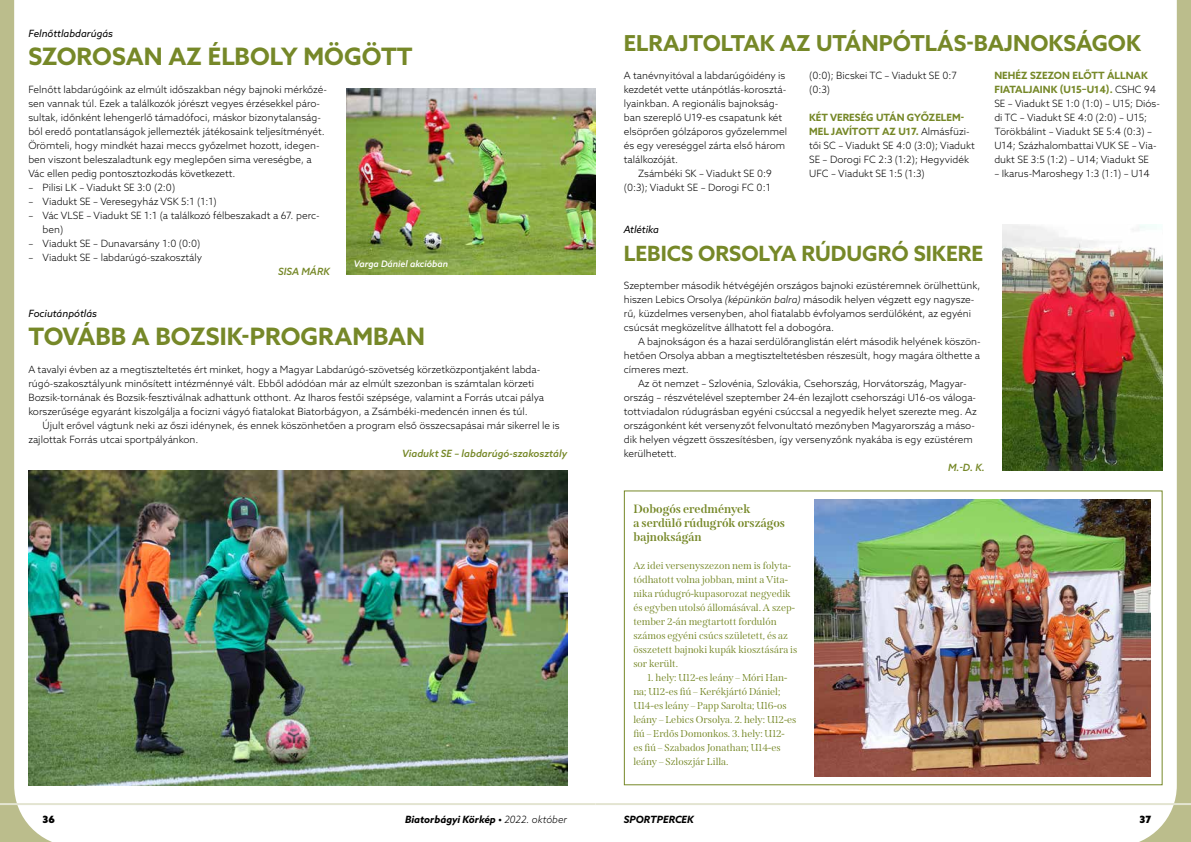
<style>
.page{position:relative;width:1191px;height:842px;background:#fff}
.page>*{position:absolute;margin:0;border:0;box-sizing:border-box;transform-origin:0 0}
.t1{font:700 24px "Azo Sans";color:#768828}
.t2{font:700 22px "Azo Sans";color:#768828}
.t3{font:700 21px "Azo Sans";color:#768828}
.t4{font:700 12px/14px "Span";color:#768828}
.t5{font:300 10px/14px "Azo Sans";color:#000}
.t6{font:10px/14px "Span";color:#768828}
.t7{font:italic 500 10px "Azo Sans";color:#768828}
.t8{font:italic 700 10px "Azo Sans";color:#000}
.t9{font:italic 10px "Azo Sans";color:#000}
.t10{font:900 10px "Azo Sans";color:#000}
.t11{font:italic 500 9px "Azo Sans";color:#fff}
.s1{font-weight:700;color:#768828}
.s2{font-style:italic}
.s3{font-weight:300}
</style>
<div class="page">
<svg style="left:0;top:0;width:76px;height:842px"></svg>
<hr style="left:0;top:803px;width:595px;height:2px;background:#e3e4d1">
<svg style="left:1115px;top:0;width:76px;height:842px"></svg>
<hr style="left:595px;top:803px;width:596px;height:2px;background:#e3e4d1">
<img style="left:347px;top:88px;width:248px;height:187px">
<img style="left:28px;top:471px;width:539px;height:314px">
<img style="left:1002px;top:224px;width:160px;height:247px">
<img style="left:814px;top:500px;width:336px;height:276px">
<p class="t9" style="left:28px;top:27px;width:86px">Felnőttlabdarúgás</p>
<h1 class="t1" style="left:28px;top:40px;width:386px">SZOROSAN AZ ÉLBOLY MÖGÖTT</h1>
<p class="t5" style="left:28px;top:82px;width:300px">Felnőtt labdarúgóink az elmúlt időszakban négy bajnoki mérkőzé&shy;sen vannak túl. Ezek a találkozók jórészt vegyes érzésekkel páro&shy;sultak, időnként lehengerlő támadófoci, máskor bizonytalanság&shy;ból eredő pontatlanságok jellemezték játékosaink teljesítményét.<br>Örömteli, hogy mindkét hazai meccs győzelmet hozott, idegen&shy;ben viszont beleszaladtunk egy meglepően sima vereségbe, a Vác ellen pedig pontosztozkodás következett.</p>
<p class="t5" style="left:28px;top:180px;width:148px">– Pilisi LK – Viadukt SE 3:0 (2:0)</p>
<p class="t5" style="left:28px;top:194px;width:190px">– Viadukt SE – Veresegyház VSK 5:1 (1:1)</p>
<p class="t5" style="left:43px;top:208px;width:279px;text-indent:-14px">– Vác VLSE – Viadukt SE 1:1 (a találkozó félbeszakadt a 67. perc&shy;ben)</p>
<p class="t5" style="left:28px;top:236px;width:174px">– Viadukt SE – Dunavarsány 1:0 (0:0)</p>
<p class="t5" style="left:28px;top:250px;width:175px">– Viadukt SE – labdarúgó-szakosztály</p>
<p class="t7" style="left:278px;top:265px;width:53px">SISA MÁRK</p>
<p class="t11" style="left:354px;top:257px;width:96px">Varga Dániel akcióban</p>
<p class="t9" style="left:28px;top:307px;width:70px">Fociutánpótlás</p>
<h1 class="t1" style="left:28px;top:320px;width:398px">TOVÁBB A BOZSIK-PROGRAMBAN</h1>
<p class="t5" style="left:28px;top:362px;width:517px">A tavalyi évben az a megtiszteltetés ért minket, hogy a Magyar Labdarúgó-szövetség körzetközpontjaként labda&shy;rúgó-szakosztályunk minősített intézménnyé vált. Ebből adódóan már az elmúlt szezonban is számtalan körzeti Bozsik-tornának és Bozsik-fesztiválnak adhattunk otthont. Az Iharos festői szépsége, valamint a Forrás utcai pálya korszerűsége egyaránt kiszolgálja a focizni vágyó fiatalokat Biatorbágyon, a Zsámbéki-medencén innen és túl.</p>
<p class="t5" style="left:28px;top:418px;width:533px;text-indent:14px">Újult erővel vágtunk neki az őszi idénynek, és ennek köszönhetően a program első összecsapásai már sikerrel le is zajlottak Forrás utcai sportpályánkon.</p>
<p class="t7" style="left:402px;top:447px;width:167px">Viadukt SE – labdarúgó-szakosztály</p>
<h2 class="t2" style="left:624px;top:28px;width:518px">ELRAJTOLTAK AZ UTÁNPÓTLÁS-BAJNOKSÁGOK</h2>
<p class="t5" style="left:624px;top:68px;width:163px">A tanévnyitóval a labdarúgóidény is</p>
<p class="t5" style="left:624px;top:82px;width:164px">kezdetét vette utánpótlás-korosztá-</p>
<p class="t5" style="left:624px;top:96px;width:156px">lyainkban. A regionális bajnokság-</p>
<p class="t5" style="left:624px;top:110px;width:160px">ban szereplő U19-es csapatunk két</p>
<p class="t5" style="left:624px;top:124px;width:165px">elsöprően gólzáporos győzelemmel</p>
<p class="t5" style="left:624px;top:138px;width:163px">és egy vereséggel zárta első három</p>
<p class="t5" style="left:624px;top:152px;width:56px">találkozóját.</p>
<p class="t5" style="left:638px;top:166px;width:135px">Zsámbéki SK – Viadukt SE 0:9</p>
<p class="t5" style="left:624px;top:180px;width:148px">(0:3); Viadukt SE – Dorogi FC 0:1</p>
<p class="t5" style="left:994px;top:68px;width:166px"><span class="s1">NEHÉZ SZEZON ELŐTT ÁLLNAK<br>FIATALJAINK (U15–U14).</span> CSHC 94<br>SE – Viadukt SE 1:0 (1:0) – U15; Diós&shy;di TC – Viadukt SE 4:0 (2:0) – U15;<br>Törökbálint – Viadukt SE 5:4 (0:3) –<br>U14; Százhalombattai VUK SE – Via&shy;dukt SE 3:5 (1:2) – U14; Viadukt SE</p>
<p class="t5" style="left:994px;top:166px;width:157px">– Ikarus-Maroshegy 1:3 (1:1) – U14</p>
<p class="t5" style="left:809px;top:68px;width:149px">(0:0); Bicskei TC – Viadukt SE 0:7 (0:3)</p>
<p class="t5" style="left:809px;top:110px;width:167px"><span class="s1">KÉT VERESÉG UTÁN GYŐZELEM-<br>MEL JAVÍTOTT AZ U17.</span> Almásfüzi&shy;tői SC – Viadukt SE 4:0 (3:0); Viadukt<br>SE – Dorogi FC 2:3 (1:2); Hegyvidék<br>UFC – Viadukt SE 1:5 (1:3)</p>
<p class="t9" style="left:624px;top:223px;width:36px">Atlétika</p>
<h3 class="t3" style="left:624px;top:239px;width:361px">LEBICS ORSOLYA RÚDUGRÓ SIKERE</h3>
<p class="t5" style="left:624px;top:278px;width:358px">Szeptember második hétvégéjén országos bajnoki ezüstéremnek örülhettünk, hiszen Lebics Orsolya <span class="s2">(képünkön balra)</span> második helyen végzett egy nagysze&shy;rű, küzdelmes versenyben, ahol fiatalabb évfolyamos serdülőként, az egyéni csúcsát megközelítve állhatott fel a dobogóra.</p>
<p class="t5" style="left:624px;top:334px;width:358px;text-align:justify;text-indent:14px">A bajnokságon és a hazai serdülőranglistán elért második helyének köszön&shy;hetően Orsolya abban a megtiszteltetésben részesült, hogy magára ölthette a címeres mezt.</p>
<p class="t5" style="left:624px;top:376px;width:354px;text-indent:14px">Az öt nemzet – Szlovénia, Szlovákia, Csehország, Horvátország, Magyar&shy;ország – részvételével szeptember 24-én lezajlott csehországi U16-os váloga&shy;tottviadalon rúdugrásban egyéni csúccsal a negyedik helyet szerezte meg. Az országonként két versenyzőt felvonultató mezőnyben Magyarország a máso&shy;dik helyen végzett összesítésben, így versenyzőnk nyakába is egy ezüstérem kerülhetett.</p>
<p class="t7" style="left:948px;top:461px;width:38px">M.-D. K.</p>
<p class="t4" style="left:633px;top:502px;width:153px">Dobogós eredmények<br>a serdülő rúdugrók országos bajnokságán</p>
<p class="t6" style="left:633px;top:559px;width:165px">Az idei versenyszezon nem is folyta&shy;tódhatott volna jobban, mint a Vita&shy;nika rúdugró-kupasorozat negyedik és egyben utolsó állomásával. A szep&shy;tember 2-án megtartott fordulón számos egyéni csúcs született, és az összetett bajnoki kupák kiosztására is sor került.</p>
<p class="t6" style="left:633px;top:671px;width:165px;text-indent:14px">1. hely: U12-es leány – Móri Han&shy;na; U12-es fiú – Kerékjártó Dániel; U14-es leány – Papp Sarolta; U16-os leány – Lebics Orsolya. 2. hely: U12-es fiú – Erdős Domonkos. 3. hely: U12-<br>es fiú – Szabados Jonathan; U14-es leány – Szloszjár Lilla.</p>
<p class="t10" style="left:43px;top:813px;width:14px">36</p>
<p class="t8" style="left:405px;top:813px;width:163px">Biatorbágyi Körkép • <span class="s3">2022. október</span></p>
<p class="t8" style="left:624px;top:813px;width:71px">SPORTPERCEK</p>
<p class="t10" style="left:1139px;top:813px;width:13px">37</p>
</div>
